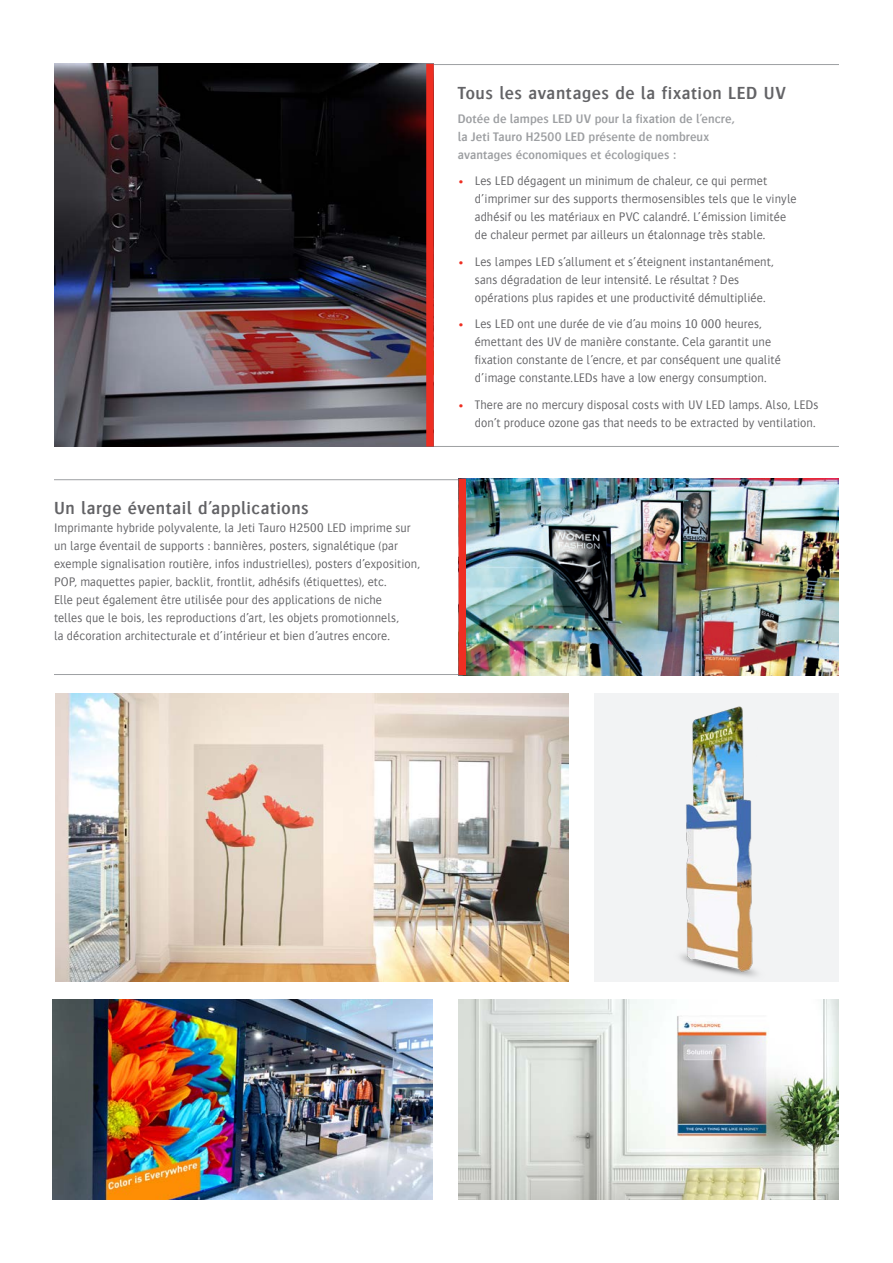
<style>
.page{position:relative;width:893px;height:1263px;background:#fff}
.page>*{position:absolute;margin:0;border:0;box-sizing:border-box;transform-origin:0 0}
.H3_Frames{font:600 18px "Bosis For Agfa";letter-spacing:.03em;color:#636366}
.Body_Frames{font:300 12.75px/18px "Bosis For Agfa";letter-spacing:.01em;color:#636366}
.Intro{font:600 12.75px/18px "Bosis For Agfa";letter-spacing:.01em;color:#9d9fa2}
.s1{color:#ee2e22}
</style>
<div class="page">
<hr style="left:432px;top:64px;width:407px;height:1px;background:#9d9fa2">
<hr style="left:432px;top:446px;width:407px;height:1px;background:#9d9fa2">
<hr style="left:54px;top:479px;width:407px;height:1px;background:#9d9fa2">
<hr style="left:54px;top:674px;width:407px;height:1px;background:#9d9fa2">
<img style="left:466px;top:479px;width:372px;height:196px">
<img style="left:54px;top:64px;width:372px;height:382px">
<div style="left:426px;top:64px;width:8px;height:382px;background:#ee2e22"></div>
<div style="left:458px;top:479px;width:8px;height:196px;background:#ee2e22"></div>
<img style="left:52px;top:1000px;width:380px;height:199px">
<div style="left:594px;top:694px;width:245px;height:288px;background:#f2f3f4"></div>
<img style="left:680px;top:706px;width:77px;height:271px">
<img style="left:56px;top:694px;width:513px;height:288px">
<img style="left:458px;top:1000px;width:381px;height:199px">
<p class="H3_Frames" style="left:54px;top:498px;width:256px">Un large éventail d’applications</p>
<p class="Body_Frames" style="left:54px;top:519px;width:368px">Imprimante hybride polyvalente, la Jeti Tauro H2500 LED imprime sur un large éventail de supports : bannières, posters, signalétique (par exemple signalisation routière, infos industrielles), posters d’exposition, POP, maquettes papier, backlit, frontlit, adhésifs (étiquettes), etc.<br>Elle peut également être utilisée pour des applications de niche<br>telles que le bois, les reproductions d’art, les objets promotionnels,<br>la décoration architecturale et d’intérieur et bien d’autres encore.</p>
<p class="H3_Frames" style="left:458px;top:83px;width:330px">Tous les avantages de la fixation LED UV</p>
<p class="Intro" style="left:458px;top:109px;width:278px">Dotée de lampes LED UV pour la fixation de l’encre, la Jeti Tauro H2500 LED présente de nombreux avantages économiques et écologiques :</p>
<p class="Body_Frames" style="left:475px;top:172px;width:323px;text-indent:-17px"><span class="s1">•</span> Les LED dégagent un minimum de chaleur, ce qui permet d’imprimer sur des supports thermosensibles tels que le vinyle adhésif ou les matériaux en PVC calandré. L’émission limitée de chaleur permet par ailleurs un étalonnage très stable.</p>
<p class="Body_Frames" style="left:475px;top:253px;width:301px;text-indent:-17px"><span class="s1">•</span> Les lampes LED s’allument et s’éteignent instantanément, sans dégradation de leur intensité. Le résultat ? Des opérations plus rapides et une productivité démultipliée.</p>
<p class="Body_Frames" style="left:475px;top:315px;width:307px;text-indent:-17px"><span class="s1">•</span> Les LED ont une durée de vie d’au moins 10 000 heures, émettant des UV de manière constante. Cela garantit une fixation constante de l’encre, et par conséquent une qualité d’image constante.LEDs have a low energy consumption.</p>
<p class="Body_Frames" style="left:458px;top:396px;width:362px;text-align:right"><span class="s1">•</span> There are no mercury disposal costs with UV LED lamps. Also, LEDs don’t produce ozone gas that needs to be extracted by ventilation.</p>
</div>
